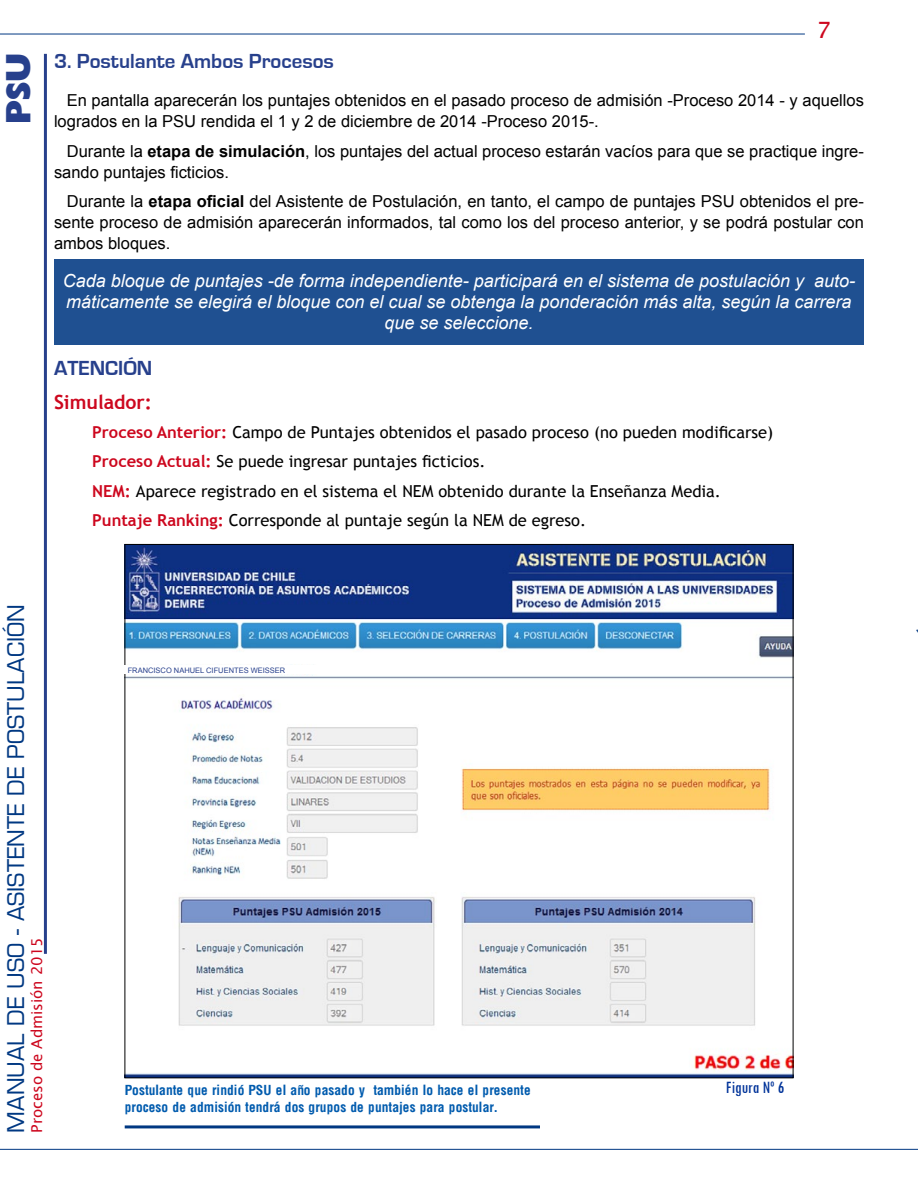
<style>
.page{position:relative;width:918px;height:1188px;background:#fff}
.page>*{position:absolute;margin:0;border:0;box-sizing:border-box;transform-origin:0 0}
.t1{font:34.5px "Gill Sans Extra Bold Display";color:#27408c}
.t2{font:22.5px "Euromode Plain";color:#003882}
.t3{font:22.5px "Lucida Sans Unicode";color:#cd071e}
.t4{font:700 21px "Eurostile";color:#27408c}
.t5{font:700 19.5px "Trebuchet MS";color:#cd071e}
.t6{font:italic 18px/21px "Arial";color:#fff;text-align:center}
.t7{font:condensed 18px "Tw Cen";color:#039}
.t8{font:16.5px/21px "Arial";color:#000}
.t9{font:16.5px/29.2px "Trebuchet MS";color:#000}
.t10{font:15px "Lucida Sans Unicode";color:#cd071e}
.t11{font:700 condensed 13.5px/16.2px "Arena";color:#005bae}
.t12{font:7.5px "Arial";color:#27408c}
.s1{font-weight:700}
.s2{font-weight:700;color:#cd071e}
</style>
<div class="page">
<hr style="left:44px;top:54px;width:3px;height:900px;background:#27408c">
<hr style="left:0;top:34px;width:805px;height:1px;background:#003882">
<hr style="left:0;top:1149px;width:918px;height:1px;background:#003882">
<div style="left:54px;top:259px;width:810px;height:86px;background:#1f5091"></div>
<img style="left:127px;top:546px;width:664px;height:530px">
<hr style="left:125px;top:1125px;width:415px;height:3px;background:#003882">
<div style="left:125px;top:665px;width:203px;height:9px;background:#fff"></div>
<h1 class="t1" style="left:-1px;top:124px;width:73px;rotate:-90deg">PSU</h1>
<h2 class="t3" style="left:817px;top:12px;width:16px">7</h2>
<p class="t4" style="left:54px;top:50px;width:282px">3. Postulante Ambos Procesos</p>
<p class="t8" style="left:54px;top:90px;width:811px;text-indent:13px">En pantalla aparecerán los puntajes obtenidos en el pasado proceso de admisión -Proceso 2014 - y aquellos logrados en la PSU rendida el 1 y 2 de diciembre de 2014 -Proceso 2015-.</p>
<p class="t8" style="left:54px;top:140px;width:811px;text-indent:13px">Durante la <span class="s1">etapa de simulación</span>, los puntajes del actual proceso estarán vacíos para que se practique ingre&shy;sando puntajes ficticios.</p>
<p class="t8" style="left:54px;top:191px;width:811px;text-align:justify;text-indent:13px">Durante la <span class="s1">etapa oficial</span> del Asistente de Postulación, en tanto, el campo de puntajes PSU obtenidos el pre&shy;sente proceso de admisión aparecerán informados, tal como los del proceso anterior, y se podrá postular con ambos bloques.</p>
<p class="t6" style="left:63px;top:270px;width:794px">Cada bloque de puntajes -de forma independiente- participará en el sistema de postulación y auto&shy;máticamente se elegirá el bloque con el cual se obtenga la ponderación más alta, según la carrera que se seleccione.</p>
<p class="t4" style="left:54px;top:357px;width:100px">ATENCIÓN</p>
<p class="t5" style="left:54px;top:390px;width:100px">Simulador:</p>
<p class="t9" style="left:92px;top:418px;width:683px"><span class="s2">Proceso Anterior:</span> Campo de Puntajes obtenidos el pasado proceso (no pueden modificarse)<br><span class="s2">Proceso Actual:</span> Se puede ingresar puntajes ficticios.<br><span class="s2">NEM:</span> Aparece registrado en el sistema el NEM obtenido durante la Enseñanza Media.<br><span class="s2">Puntaje Ranking:</span> Corresponde al puntaje según la NEM de egreso.</p>
<h2 class="t2" style="left:2px;top:1133px;width:530px;rotate:-90deg">MANUAL DE USO - ASISTENTE DE POSTULACIÓN</h2>
<p class="t10" style="left:25px;top:1133px;width:197px;rotate:-90deg">Proceso de Admisión 2015</p>
<p class="t12" style="left:128px;top:666px;width:159px">FRANCISCO NAHUEL CIFUENTES WEISSER</p>
<p class="t11" style="left:125px;top:1082px;width:408px">Postulante que rindió PSU el año pasado y también lo hace el presente proceso de admisión tendrá dos grupos de puntajes para postular.</p>
<p class="t7" style="left:726px;top:1076px;width:60px">Figura Nº 6</p>
</div>
